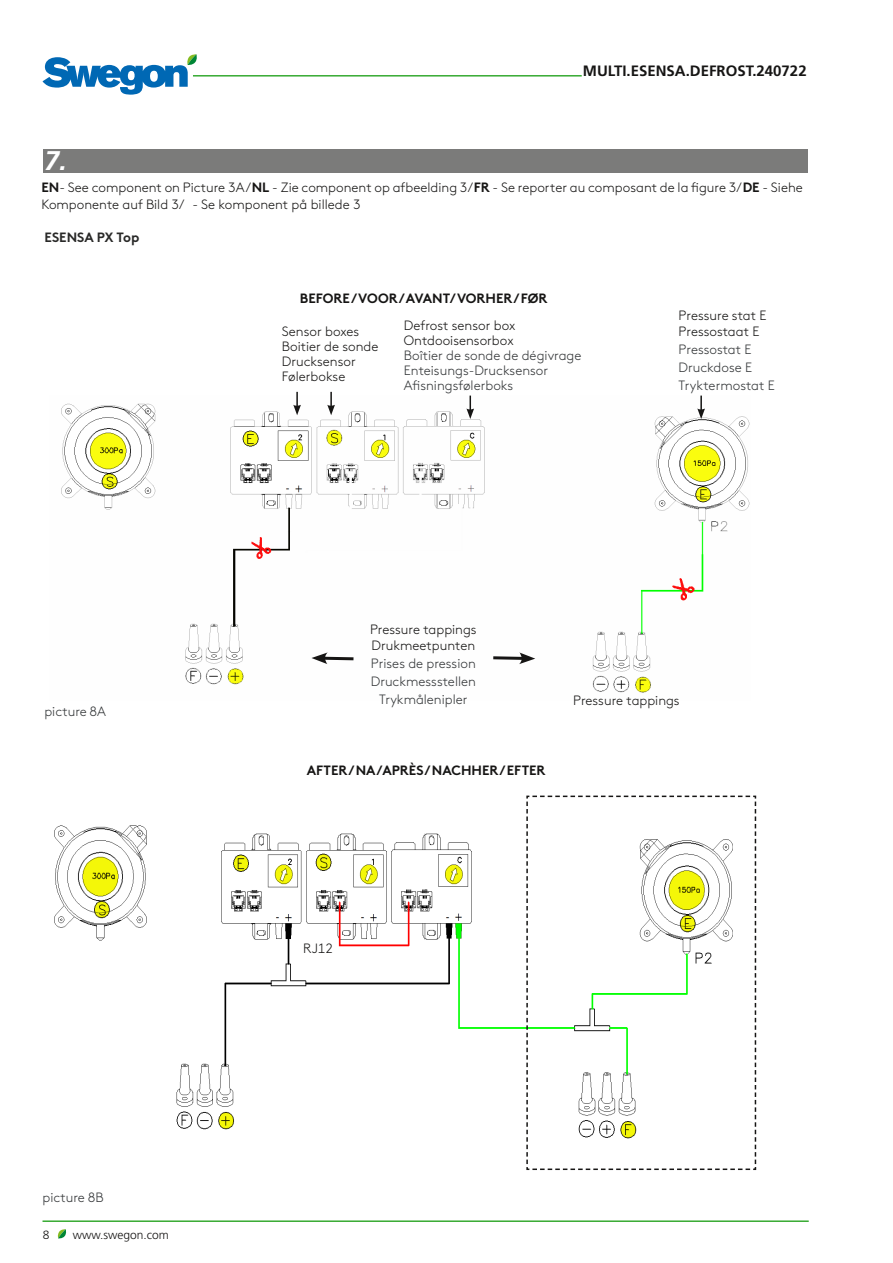
<style>
.page{position:relative;width:893px;height:1263px;background:#fff}
.page>*{position:absolute;margin:0;border:0;box-sizing:border-box;transform-origin:0 0}
.t1{font:italic 700 27px "Frutiger LT Pro";color:#fff}
.t2{font:700 15px "Frutiger LT Pro";color:#161514}
.t3{font:300 13.5px/15px "Swegon Brown";color:#161514}
.t4{font:300 13.5px/18px "Swegon Brown";color:#333638}
.t5{font:700 13.5px "Swegon Brown";color:#161514}
.t6{font:700 13.5px "Swegon Brown";color:#292928}
.t7{font:300 12px "Frutiger LT Pro";color:#161514}
.s1{font-weight:700}
</style>
<div class="page">
<img style="left:61px;top:403px;width:689px;height:290px">
<img style="left:54px;top:825px;width:472px;height:305px">
<svg style="left:43px;top:54px;width:154px;height:41px"></svg>
<hr style="left:193px;top:75px;width:389px;height:2px;background:#37aa32">
<svg style="left:57px;top:1229px;width:9px;height:10px"></svg>
<svg style="left:526px;top:795px;width:231px;height:375px"></svg>
<svg style="left:293px;top:392px;width:8px;height:23px"></svg>
<svg style="left:327px;top:392px;width:8px;height:23px"></svg>
<svg style="left:466px;top:396px;width:8px;height:23px"></svg>
<svg style="left:697px;top:396px;width:8px;height:23px"></svg>
<svg style="left:490px;top:652px;width:45px;height:12px"></svg>
<svg style="left:311px;top:652px;width:46px;height:12px"></svg>
<hr style="left:43px;top:1220px;width:766px;height:2px;background:#37aa32">
<div style="left:43px;top:149px;width:765px;height:24px;background:#7b7b7a"></div>
<h1 class="t1" style="left:44px;top:145px;width:24px">7.</h1>
<p class="t2" style="left:583px;top:62px;width:225px">MULTI.ESENSA.DEFROST.240722</p>
<p class="t3" style="left:41px;top:179px;width:763px;line-height:16.2px"><span class="s1">EN</span>- See component on Picture 3A/<span class="s1">NL</span> - Zie component op afbeelding 3/<span class="s1">FR</span> - Se reporter au composant de la figure 3/<span class="s1">DE</span> - Siehe<br>Komponente auf Bild 3/ - Se komponent på billede 3</p>
<p class="t6" style="left:44px;top:227px;width:96px">ESENSA PX Top</p>
<p class="t4" style="left:44px;top:701px;width:63px">picture 8A</p>
<p class="t4" style="left:43px;top:1188px;width:63px">picture 8B</p>
<p class="t7" style="left:43px;top:1227px;width:8px">8</p>
<p class="t7" style="left:73px;top:1227px;width:98px">www.swegon.com</p>
<p class="t5" style="left:300px;top:288px;width:249px">BEFORE / VOOR/ AVANT/ VORHER/ FØR</p>
<p class="t3" style="left:282px;top:323px;width:98px">Sensor boxes<br>Boitier de sonde<br>Drucksensor<br>Følerbokse</p>
<p class="t3" style="left:404px;top:317px;width:113px">Defrost sensor box<br>Ontdooisensorbox</p>
<p class="t4" style="left:404px;top:347px;width:179px;line-height:15px">Boîtier de sonde de dégivrage<br>Enteisungs-Drucksensor<br>Afisningsfølerboks</p>
<p class="t3" style="left:679px;top:306px;width:89px;line-height:16.2px">Pressure stat E<br>Pressostaat E</p>
<p class="t4" style="left:679px;top:340px;width:98px">Pressostat E<br>Druckdose E<br>Tryktermostat E</p>
<p class="t3" style="left:370px;top:620px;width:108px;line-height:16.2px">Pressure tappings<br>Drukmeetpunten</p>
<p class="t4" style="left:371px;top:654px;width:107px;text-align:center">Prises de pression<br>Druckmessstellen<br>Trykmålenipler</p>
<p class="t5" style="left:307px;top:759px;width:240px">AFTER/ NA /APRÈS/ NACHHER/ EFTER</p>
<p class="t3" style="left:573px;top:692px;width:108px">Pressure tappings</p>
<p class="t3" style="left:303px;top:940px;width:32px">RJ12</p>
</div>
